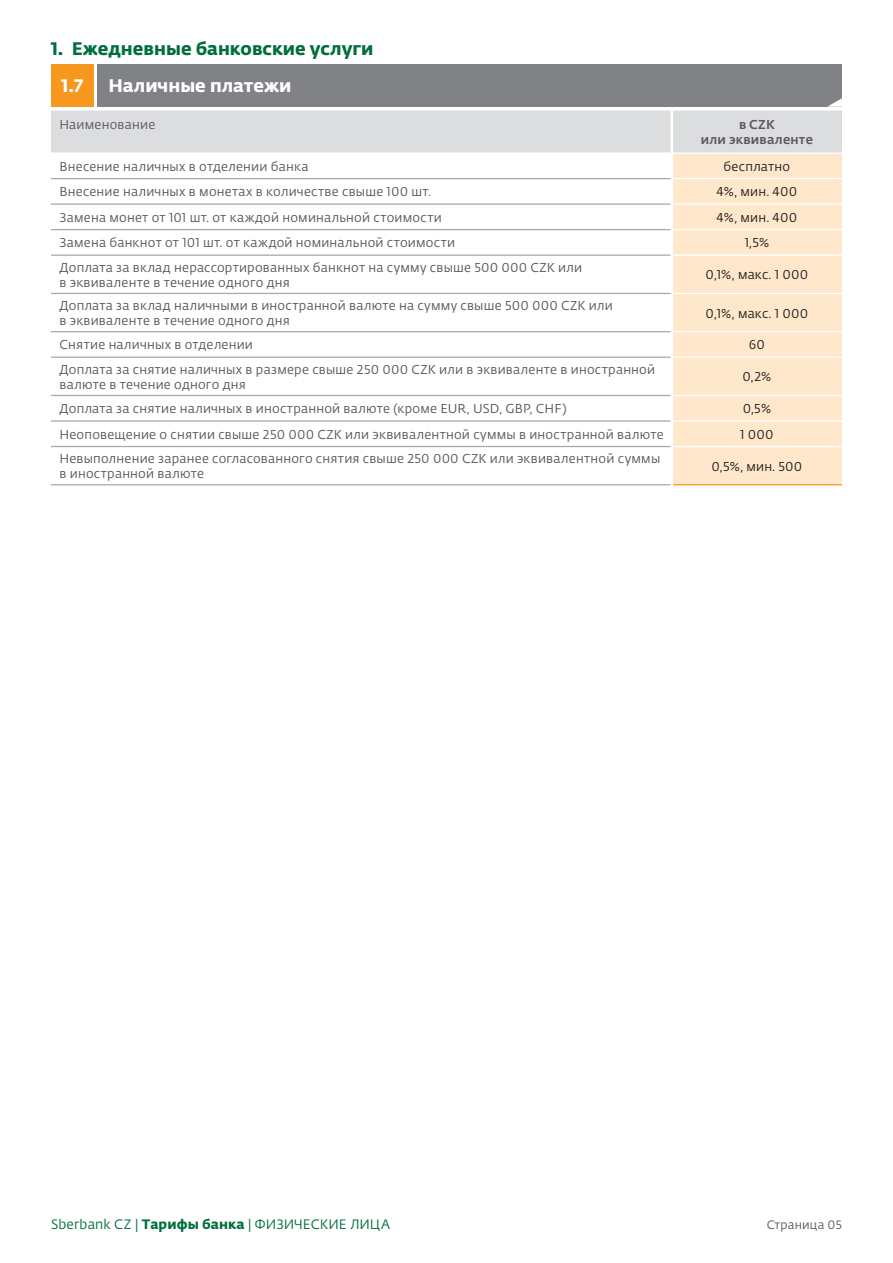
<style>
.page{position:relative;width:893px;height:1263px;background:#fff}
.page>*{position:absolute;margin:0;border:0;box-sizing:border-box;transform-origin:0 0}
.t1{font:18px "Fedra Sans Pro Bold LF";color:#006f3c}
.t2{font:18px "Fedra Sans Pro Bold LF";letter-spacing:-.005em;color:#fff}
.t3{font:13.5px "Fedra Sans Pro Book LF";letter-spacing:.005em;color:#006f3c}
.t4{font:12.75px/15.3px "Fedra Sans Pro Book LF";letter-spacing:.02em;color:#57585a}
.t5{font:12.75px "Fedra Sans Pro Book LF";letter-spacing:.015em;color:#231f20}
.t6{font:12.75px "Fedra Sans Pro Medium LF";letter-spacing:.015em;color:#5a5a5d}
.t7{font:12.75px "Fedra Sans Pro Book LF";letter-spacing:.02em;color:#5a5a5d}
.t8{font:12px "Fedra Sans Pro Book LF";letter-spacing:.02em;color:#5a5a5d}
.s1{font-family:"Fedra Sans Pro Bold LF"}
</style>
<div class="page">
<div style="left:98px;top:64px;width:744px;height:42px;background:#808285"></div>
<div style="left:51px;top:64px;width:43px;height:42px;background:#f7971d"></div>
<svg style="left:51px;top:98px;width:791px;height:54px"></svg>
<svg style="left:51px;top:179px;width:791px;height:307px"></svg>
<div style="left:673px;top:154px;width:169px;height:330px;background:#fee7cb"></div>
<hr style="left:673px;top:178px;width:169px;height:1px;background:#fff">
<hr style="left:673px;top:203px;width:169px;height:2px;background:#fff">
<hr style="left:673px;top:229px;width:169px;height:1px;background:#fff">
<hr style="left:673px;top:254px;width:169px;height:2px;background:#fff">
<hr style="left:673px;top:293px;width:169px;height:1px;background:#fff">
<hr style="left:673px;top:331px;width:169px;height:1px;background:#fff">
<hr style="left:673px;top:357px;width:169px;height:1px;background:#fff">
<hr style="left:673px;top:395px;width:169px;height:1px;background:#fff">
<hr style="left:673px;top:420px;width:169px;height:2px;background:#fff">
<hr style="left:673px;top:446px;width:169px;height:1px;background:#fff">
<hr style="left:673px;top:484px;width:169px;height:1px;background:#f7971d">
<hr style="left:671px;top:111px;width:2px;height:42px;background:#fff">
<hr style="left:671px;top:179px;width:2px;height:25px;background:#fff">
<hr style="left:671px;top:204px;width:2px;height:26px;background:#fff">
<hr style="left:671px;top:230px;width:2px;height:25px;background:#fff">
<hr style="left:671px;top:255px;width:2px;height:38px;background:#fff">
<hr style="left:671px;top:293px;width:2px;height:39px;background:#fff">
<hr style="left:671px;top:332px;width:2px;height:25px;background:#fff">
<hr style="left:671px;top:357px;width:2px;height:38px;background:#fff">
<hr style="left:671px;top:395px;width:2px;height:26px;background:#fff">
<hr style="left:671px;top:421px;width:2px;height:25px;background:#fff">
<hr style="left:671px;top:446px;width:2px;height:39px;background:#fff">
<hr style="left:51px;top:178px;width:620px;height:1px;background:#a8a9ad">
<hr style="left:51px;top:203px;width:620px;height:2px;background:#a8a9ad">
<hr style="left:51px;top:229px;width:620px;height:1px;background:#a8a9ad">
<hr style="left:51px;top:254px;width:620px;height:2px;background:#a8a9ad">
<hr style="left:51px;top:293px;width:620px;height:1px;background:#a8a9ad">
<hr style="left:51px;top:331px;width:620px;height:1px;background:#a8a9ad">
<hr style="left:51px;top:357px;width:620px;height:1px;background:#a8a9ad">
<hr style="left:51px;top:395px;width:620px;height:1px;background:#a8a9ad">
<hr style="left:51px;top:420px;width:620px;height:2px;background:#a8a9ad">
<hr style="left:51px;top:446px;width:620px;height:1px;background:#a8a9ad">
<hr style="left:51px;top:484px;width:620px;height:1px;background:#a8a9ad">
<p class="t1" style="left:51px;top:35px;width:324px">1. Ежедневные банковские услуги</p>
<p class="t2" style="left:62px;top:71px;width:23px">1.7</p>
<p class="t2" style="left:108px;top:71px;width:184px">Наличные платежи</p>
<p class="t7" style="left:60px;top:116px;width:97px">Наименование</p>
<p class="t6" style="left:739px;top:115px;width:37px">в CZK</p>
<p class="t6" style="left:701px;top:130px;width:114px">или эквиваленте</p>
<p class="t4" style="left:60px;top:158px;width:250px">Внесение наличных в отделении банка</p>
<p class="t5" style="left:723px;top:157px;width:68px">бесплатно</p>
<p class="t4" style="left:60px;top:184px;width:373px">Внесение наличных в монетах в количестве свыше 100 шт.</p>
<p class="t5" style="left:716px;top:183px;width:82px">4%, мин. 400</p>
<p class="t4" style="left:60px;top:209px;width:384px">Замена монет от 101 шт. от каждой номинальной стоимости</p>
<p class="t5" style="left:716px;top:208px;width:82px">4%, мин. 400</p>
<p class="t4" style="left:60px;top:235px;width:397px">Замена банкнот от 101 шт. от каждой номинальной стоимости</p>
<p class="t5" style="left:745px;top:234px;width:26px">1,5%</p>
<p class="t4" style="left:60px;top:259px;width:524px">Доплата за вклад нерассортированных банкнот на сумму свыше 500 000 CZK или в эквиваленте в течение одного дня</p>
<p class="t5" style="left:705px;top:266px;width:104px">0,1%, макс. 1 000</p>
<p class="t4" style="left:60px;top:297px;width:555px">Доплата за вклад наличными в иностранной валюте на сумму свыше 500 000 CZK или в эквиваленте в течение одного дня</p>
<p class="t5" style="left:705px;top:304px;width:104px">0,1%, макс. 1 000</p>
<p class="t4" style="left:60px;top:337px;width:195px">Снятие наличных в отделении</p>
<p class="t5" style="left:749px;top:336px;width:18px">60</p>
<p class="t4" style="left:60px;top:361px;width:597px">Доплата за снятие наличных в размере свыше 250 000 CZK или в эквиваленте в иностранной валюте в течение одного дня</p>
<p class="t5" style="left:742px;top:368px;width:30px">0,2%</p>
<p class="t4" style="left:60px;top:401px;width:508px">Доплата за снятие наличных в иностранной валюте (кроме EUR, USD, GBP, CHF)</p>
<p class="t5" style="left:743px;top:400px;width:30px">0,5%</p>
<p class="t4" style="left:60px;top:426px;width:606px">Неоповещение о снятии свыше 250 000 CZK или эквивалентной суммы в иностранной валюте</p>
<p class="t5" style="left:740px;top:425px;width:35px">1 000</p>
<p class="t4" style="left:60px;top:450px;width:602px">Невыполнение заранее согласованного снятия свыше 250 000 CZK или эквивалентной суммы в иностранной валюте</p>
<p class="t5" style="left:711px;top:457px;width:92px">0,5%, мин. 500</p>
<p class="t3" style="left:51px;top:1215px;width:341px">Sberbank CZ | <span class="s1">Тарифы банка</span> | ФИЗИЧЕСКИЕ ЛИЦА</p>
<p class="t8" style="left:767px;top:1216px;width:77px">Страница 05</p>
</div>
